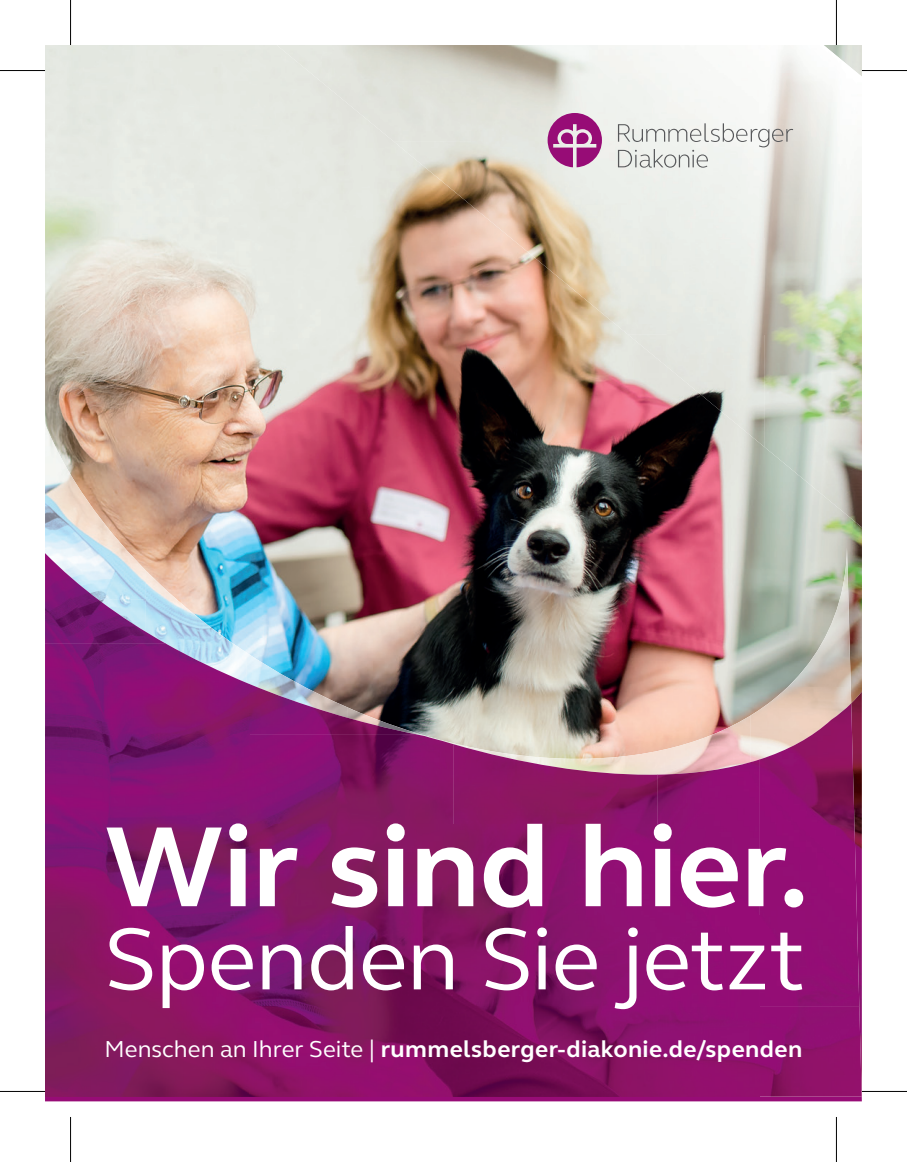
<style>
.page{position:relative;width:907px;height:1162px;background:#fff}
.page>*{position:absolute;margin:0;border:0;box-sizing:border-box;transform-origin:0 0}
.t1{font:700 117px "FS Elliot";letter-spacing:-.005em;color:#fff}
.t2{font:90px "FS Elliot";letter-spacing:-.01em;color:#fff}
.t3{font:700 23.7px "FS Elliot";letter-spacing:.015em;color:#fff}
.s1{font-weight:400}
</style>
<div class="page">
<img style="left:45px;top:45px;width:816px;height:670px">
<img style="left:45px;top:424px;width:101px;height:129px">
<img style="left:166px;top:570px;width:81px;height:73px">
<img style="left:787px;top:547px;width:63px;height:140px">
<img style="left:249px;top:652px;width:98px;height:32px">
<img style="left:416px;top:707px;width:133px;height:37px">
<img style="left:548px;top:715px;width:202px;height:44px">
<img style="left:750px;top:687px;width:101px;height:72px">
<img style="left:851px;top:691px;width:10px;height:315px">
<svg style="left:45px;top:1096px;width:817px;height:5px;background:#930e72"></svg>
<img style="left:45px;top:553px;width:121px;height:90px">
<img style="left:45px;top:643px;width:204px;height:453px">
<img style="left:249px;top:684px;width:167px;height:50px">
<img style="left:759px;top:703px;width:95px;height:121px">
<img style="left:249px;top:734px;width:204px;height:362px">
<img style="left:453px;top:744px;width:204px;height:352px">
<img style="left:657px;top:759px;width:102px;height:337px">
<div style="left:759px;top:824px;width:100px;height:182px;background:#930d75"></div>
<img style="left:759px;top:1006px;width:102px;height:90px">
<img style="left:276px;top:45px;width:585px;height:96px">
<img style="left:393px;top:141px;width:371px;height:97px">
<img style="left:764px;top:141px;width:97px;height:386px">
<img style="left:510px;top:238px;width:156px;height:96px">
<img style="left:666px;top:238px;width:98px;height:193px">
<img style="left:627px;top:334px;width:40px;height:33px">
<img style="left:744px;top:431px;width:20px;height:16px">
<svg style="left:618px;top:123px;width:175px;height:45px"></svg>
<svg style="left:547px;top:113px;width:55px;height:54px;background:#b661a1"></svg>
<svg style="left:0;top:1091px;width:45px;height:1px"></svg>
<svg style="left:861px;top:1089px;width:45px;height:4px"></svg>
<svg style="left:836px;top:0;width:1px;height:45px"></svg>
<svg style="left:836px;top:1117px;width:1px;height:44px"></svg>
<hr style="left:0;top:70px;width:45px;height:1px;background:#000">
<hr style="left:861px;top:70px;width:45px;height:1px;background:#000">
<hr style="left:0;top:1090px;width:45px;height:1px;background:#000">
<hr style="left:861px;top:1090px;width:45px;height:1px;background:#000">
<hr style="left:70px;top:0;width:1px;height:45px;background:#000">
<hr style="left:70px;top:1116px;width:1px;height:45px;background:#000">
<hr style="left:835px;top:0;width:1px;height:45px;background:#000">
<hr style="left:835px;top:1116px;width:1px;height:45px;background:#000">
<h1 class="t1" style="left:105px;top:788px;width:706px">Wir sind hier.</h1>
<h2 class="t2" style="left:105px;top:898px;width:701px">Spenden Sie jetzt</h2>
<p class="t3" style="left:105px;top:1033px;width:699px"><span class="s1">Menschen an Ihrer Seite |</span> rummelsberger-diakonie.de/spenden</p>
</div>
